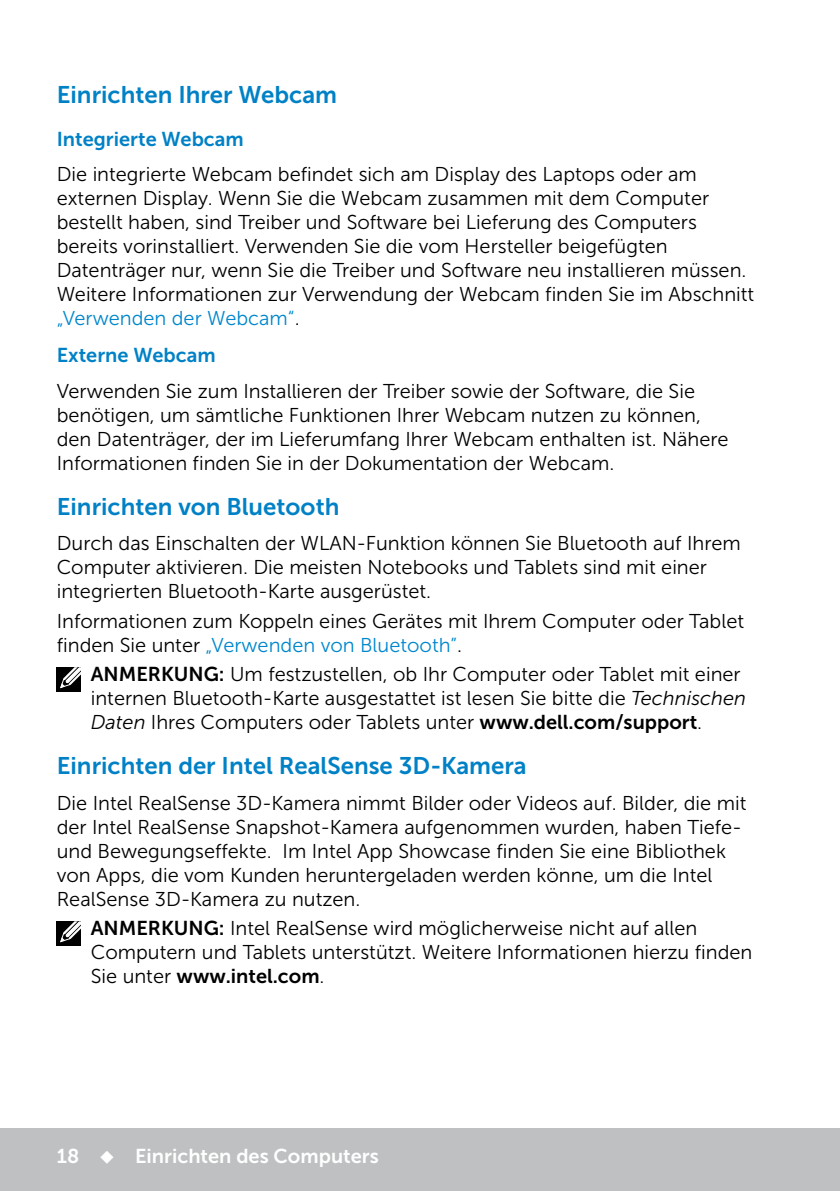
<style>
.page{position:relative;width:840px;height:1191px;background:#fff}
.page>*{position:absolute;margin:0;border:0;box-sizing:border-box;transform-origin:0 0}
.Head2{font:24px "Museo Sans For Dell 700";color:#0081c6}
.Table_Paragraph{font:20px/24px "Museo Sans For Dell 300";color:#000}
.Paragraph{font:20px/24px "Museo Sans For Dell 300";color:#000}
.Note{font:20px/24px "Museo Sans For Dell 300";color:#000}
.Head3{font:20px "Museo Sans For Dell 700";color:#0081c6}
.t1{font:20px "Museo Sans For Dell 700";color:#fff}
.s1{color:#0087cc}
.s2{font-family:"Museo Sans For Dell 700"}
.s3{font-style:italic}
</style>
<div class="page">
<div style="left:0;top:1128px;width:839px;height:63px;background:#bec0c2"></div>
<div style="left:57px;top:667px;width:24px;height:24px;background:#000"></div>
<svg style="left:60px;top:667px;width:21px;height:22px"></svg>
<div style="left:57px;top:921px;width:24px;height:24px;background:#000"></div>
<svg style="left:60px;top:921px;width:21px;height:22px"></svg>
<p class="Head2" style="left:57px;top:81px;width:282px">Einrichten Ihrer Webcam</p>
<p class="Head3" style="left:57px;top:128px;width:188px">Integrierte Webcam</p>
<p class="Table_Paragraph" style="left:57px;top:162px;width:698px">Die integrierte Webcam befindet sich am Display des Laptops oder am externen Display. Wenn Sie die Webcam zusammen mit dem Computer bestellt haben, sind Treiber und Software bei Lieferung des Computers bereits vorinstalliert. Verwenden Sie die vom Hersteller beigefügten Datenträger nur, wenn Sie die Treiber und Software neu installieren müssen.<br>Weitere Informationen zur Verwendung der Webcam finden Sie im Abschnitt <span class="s1">„Verwenden der Webcam“</span>.</p>
<p class="Head3" style="left:57px;top:344px;width:160px">Externe Webcam</p>
<p class="Table_Paragraph" style="left:57px;top:379px;width:673px">Verwenden Sie zum Installieren der Treiber sowie der Software, die Sie benötigen, um sämtliche Funktionen Ihrer Webcam nutzen zu können, den Datenträger, der im Lieferumfang Ihrer Webcam enthalten ist. Nähere Informationen finden Sie in der Dokumentation der Webcam.</p>
<p class="Head2" style="left:57px;top:493px;width:284px">Einrichten von Bluetooth</p>
<p class="Paragraph" style="left:57px;top:531px;width:685px">Durch das Einschalten der WLAN-Funktion können Sie Bluetooth auf Ihrem<br>Computer aktivieren. Die meisten Notebooks und Tablets sind mit einer integrierten Bluetooth-Karte ausgerüstet.</p>
<p class="Paragraph" style="left:57px;top:609px;width:688px">Informationen zum Koppeln eines Gerätes mit Ihrem Computer oder Tablet finden Sie unter <span class="s1">„Verwenden von Bluetooth”</span>.</p>
<p class="Note" style="left:91px;top:662px;width:656px"><span class="s2">ANMERKUNG:</span> Um festzustellen, ob Ihr Computer oder Tablet mit einer internen Bluetooth-Karte ausgestattet ist lesen Sie bitte die <span class="s3">Technischen<br>Daten</span> Ihres Computers oder Tablets unter <span class="s2">www.dell.com/support</span>.</p>
<p class="Head2" style="left:57px;top:752px;width:471px">Einrichten der Intel RealSense 3D-Kamera</p>
<p class="Paragraph" style="left:57px;top:791px;width:690px">Die Intel RealSense 3D-Kamera nimmt Bilder oder Videos auf. Bilder, die mit der Intel RealSense Snapshot-Kamera aufgenommen wurden, haben Tiefe&shy;und Bewegungseffekte. Im Intel App Showcase finden Sie eine Bibliothek von Apps, die vom Kunden heruntergeladen werden könne, um die Intel RealSense 3D-Kamera zu nutzen.</p>
<p class="Note" style="left:91px;top:916px;width:662px"><span class="s2">ANMERKUNG:</span> Intel RealSense wird möglicherweise nicht auf allen<br>Computern und Tablets unterstützt. Weitere Informationen hierzu finden<br>Sie unter <span class="s2">www.intel.com</span>.</p>
<p class="t1" style="left:57px;top:1144px;width:323px">18 ◆ Einrichten des Computers</p>
</div>
